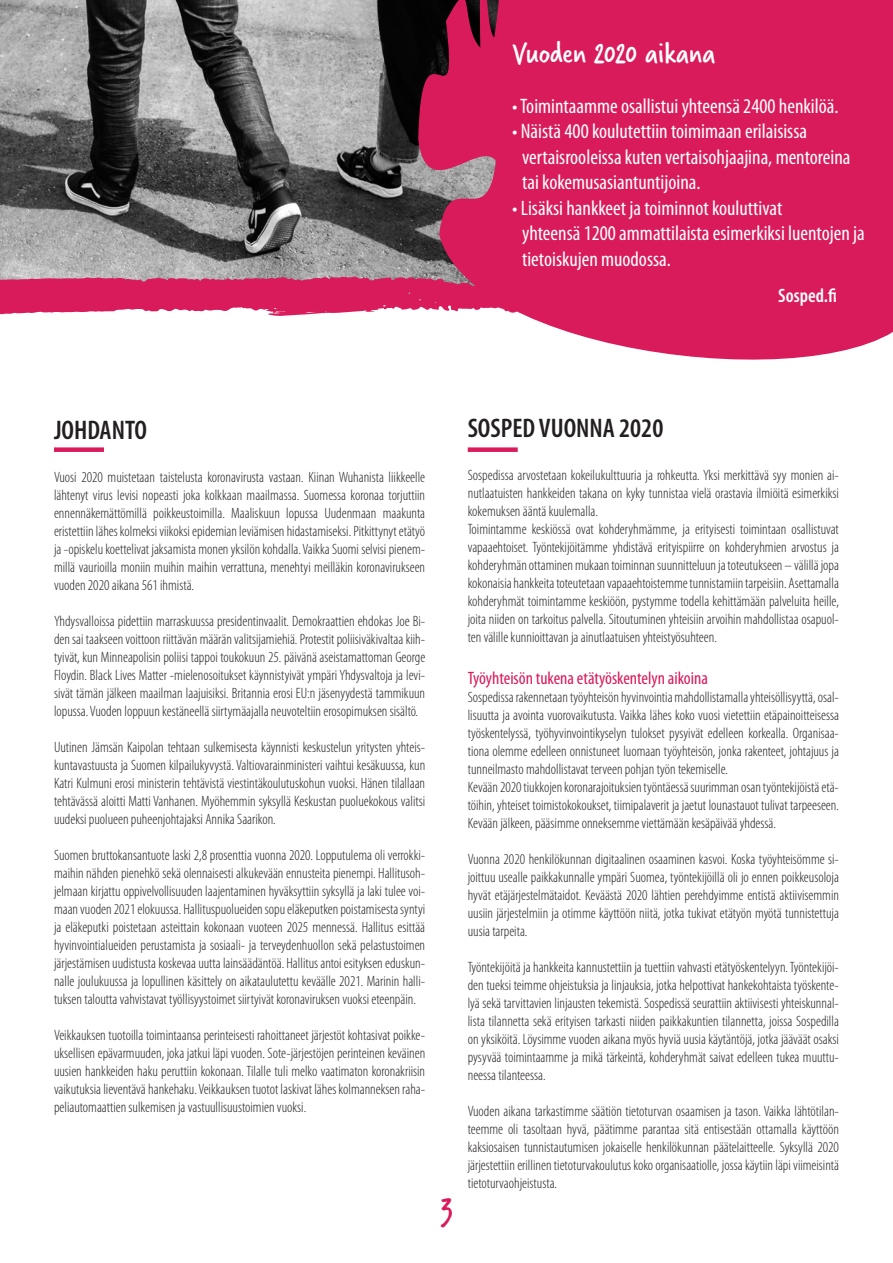
<style>
.page{position:relative;width:893px;height:1263px;background:#fff}
.page>*{position:absolute;margin:0;border:0;box-sizing:border-box;transform-origin:0 0}
.t1{font:36px "Verveine";color:#d91a5b}
.t2{font:31.5px "Verveine";color:#fff}
.t3{font:600 condensed 27px "Myriad Pro";color:#231f20}
.t4{font:condensed 21px/25.5px "Myriad Pro";color:#fff}
.t5{font:600 condensed 19.5px "Myriad Pro";color:#fff}
.t6{font:condensed 18px "Myriad Pro";color:#d91a5b}
.t7{font:300 condensed 15px/18px "Myriad Pro";color:#231f20;text-align:justify}
</style>
<div class="page">
<img style="left:0;top:0;width:337px;height:276px">
<svg style="left:337px;top:0;width:556px;height:452px;fill:#d91a5b"></svg>
<div style="left:54px;top:447px;width:50px;height:5px;background:#d91a5b"></div>
<svg style="left:0;top:276px;width:893px;height:41px;background:#da336c"></svg>
<div style="left:468px;top:447px;width:50px;height:5px;background:#d91a5b"></div>
<p class="t2" style="left:512px;top:31px;width:205px">Vuoden 2020 aikana</p>
<p class="t4" style="left:512px;top:94px;width:328px">• Toimintaamme osallistui yhteensä 2400 henkilöä.</p>
<p class="t4" style="left:522px;top:119px;width:330px;text-indent:-10px">• Näistä 400 koulutettiin toimimaan erilaisissa vertaisrooleissa kuten vertaisohjaajina, mentoreina tai kokemusasiantuntijoina.</p>
<p class="t4" style="left:512px;top:196px;width:272px">• Lisäksi hankkeet ja toiminnot kouluttivat</p>
<p class="t4" style="left:522px;top:221px;width:344px">yhteensä 1200 ammattilaista esimerkiksi luentojen ja tietoiskujen muodossa.</p>
<p class="t5" style="left:778px;top:285px;width:73px">Sosped.fi.fi</p>
<p class="t3" style="left:54px;top:415px;width:95px">JOHDANTO</p>
<p class="t7" style="left:54px;top:468px;width:373px">Vuosi 2020 muistetaan taistelusta koronavirusta vastaan. Kiinan Wuhanista liikkeelle lähtenyt virus levisi nopeasti joka kolkkaan maailmassa. Suomessa koronaa torjuttiin ennennäkemättömillä poikkeustoimilla. Maaliskuun lopussa Uudenmaan maakunta eristettiin lähes kolmeksi viikoksi epidemian leviämisen hidastamiseksi. Pitkittynyt etätyö ja -opiskelu koettelivat jaksamista monen yksilön kohdalla. Vaikka Suomi selvisi pienem&shy;millä vaurioilla moniin muihin maihin verrattuna, menehtyi meilläkin koronavirukseen vuoden 2020 aikana 561 ihmistä.</p>
<p class="t7" style="left:54px;top:612px;width:373px">Yhdysvalloissa pidettiin marraskuussa presidentinvaalit. Demokraattien ehdokas Joe Bi&shy;den sai taakseen voittoon riittävän määrän valitsijamiehiä. Protestit poliisiväkivaltaa kiih&shy;tyivät, kun Minneapolisin poliisi tappoi toukokuun 25. päivänä aseistamattoman George Floydin. Black Lives Matter -mielenosoitukset käynnistyivät ympäri Yhdysvaltoja ja levi&shy;sivät tämän jälkeen maailman laajuisiksi. Britannia erosi EU:n jäsenyydestä tammikuun lopussa. Vuoden loppuun kestäneellä siirtymäajalla neuvoteltiin erosopimuksen sisältö.</p>
<p class="t7" style="left:54px;top:738px;width:373px">Uutinen Jämsän Kaipolan tehtaan sulkemisesta käynnisti keskustelun yritysten yhteis&shy;kuntavastuusta ja Suomen kilpailukyvystä. Valtiovarainministeri vaihtui kesäkuussa, kun Katri Kulmuni erosi ministerin tehtävistä viestintäkoulutuskohun vuoksi. Hänen tilallaan tehtävässä aloitti Matti Vanhanen. Myöhemmin syksyllä Keskustan puoluekokous valitsi uudeksi puolueen puheenjohtajaksi Annika Saarikon.</p>
<p class="t7" style="left:54px;top:846px;width:373px">Suomen bruttokansantuote laski 2,8 prosenttia vuonna 2020. Lopputulema oli verrokki&shy;maihin nähden pienehkö sekä olennaisesti alkukevään ennusteita pienempi. Hallitusoh&shy;jelmaan kirjattu oppivelvollisuuden laajentaminen hyväksyttiin syksyllä ja laki tulee voi&shy;maan vuoden 2021 elokuussa. Hallituspuolueiden sopu eläkeputken poistamisesta syntyi ja eläkeputki poistetaan asteittain kokonaan vuoteen 2025 mennessä. Hallitus esittää hyvinvointialueiden perustamista ja sosiaali- ja terveydenhuollon sekä pelastustoimen järjestämisen uudistusta koskevaa uutta lainsäädäntöä. Hallitus antoi esityksen eduskun&shy;nalle joulukuussa ja lopullinen käsittely on aikataulutettu keväälle 2021. Marinin halli&shy;tuksen taloutta vahvistavat työllisyystoimet siirtyivät koronaviruksen vuoksi eteenpäin.</p>
<p class="t7" style="left:54px;top:1026px;width:373px">Veikkauksen tuotoilla toimintaansa perinteisesti rahoittaneet järjestöt kohtasivat poikke&shy;uksellisen epävarmuuden, joka jatkui läpi vuoden. Sote-järjestöjen perinteinen keväinen uusien hankkeiden haku peruttiin kokonaan. Tilalle tuli melko vaatimaton koronakriisin vaikutuksia lieventävä hankehaku. Veikkauksen tuotot laskivat lähes kolmanneksen raha&shy;peliautomaattien sulkemisen ja vastuullisuustoimien vuoksi.</p>
<h1 class="t1" style="left:441px;top:1183px;width:14px">3</h1>
<p class="t3" style="left:468px;top:413px;width:197px">SOSPED VUONNA 2020</p>
<p class="t7" style="left:468px;top:466px;width:373px">Sospedissa arvostetaan kokeilukulttuuria ja rohkeutta. Yksi merkittävä syy monien ai&shy;nutlaatuisten hankkeiden takana on kyky tunnistaa vielä orastavia ilmiöitä esimerkiksi kokemuksen ääntä kuulemalla.</p>
<p class="t7" style="left:468px;top:520px;width:373px">Toimintamme keskiössä ovat kohderyhmämme, ja erityisesti toimintaan osallistuvat vapaaehtoiset. Työntekijöitämme yhdistävä erityispiirre on kohderyhmien arvostus ja kohderyhmän ottaminen mukaan toiminnan suunnitteluun ja toteutukseen – välillä jopa kokonaisia hankkeita toteutetaan vapaaehtoistemme tunnistamiin tarpeisiin. Asettamalla kohderyhmät toimintamme keskiöön, pystymme todella kehittämään palveluita heille, joita niiden on tarkoitus palvella. Sitoutuminen yhteisiin arvoihin mahdollistaa osapuol&shy;ten välille kunnioittavan ja ainutlaatuisen yhteistyösuhteen.</p>
<p class="t6" style="left:468px;top:668px;width:242px">Työyhteisön tukena etätyöskentelyn aikoina</p>
<p class="t7" style="left:468px;top:688px;width:373px">Sospedissa rakennetaan työyhteisön hyvinvointia mahdollistamalla yhteisöllisyyttä, osal&shy;lisuutta ja avointa vuorovaikutusta. Vaikka lähes koko vuosi vietettiin etäpainoitteisessa työskentelyssä, työhyvinvointikyselyn tulokset pysyivät edelleen korkealla. Organisaa&shy;tiona olemme edelleen onnistuneet luomaan työyhteisön, jonka rakenteet, johtajuus ja tunneilmasto mahdollistavat terveen pohjan työn tekemiselle.</p>
<p class="t7" style="left:468px;top:778px;width:373px">Kevään 2020 tiukkojen koronarajoituksien työntäessä suurimman osan työntekijöistä etä&shy;töihin, yhteiset toimistokokoukset, tiimipalaverit ja jaetut lounastauot tulivat tarpeeseen.<br>Kevään jälkeen, pääsimme onneksemme viettämään kesäpäivää yhdessä.</p>
<p class="t7" style="left:468px;top:850px;width:373px">Vuonna 2020 henkilökunnan digitaalinen osaaminen kasvoi. Koska työyhteisömme si&shy;joittuu usealle paikkakunnalle ympäri Suomea, työntekijöillä oli jo ennen poikkeusoloja hyvät etäjärjestelmätaidot. Keväästä 2020 lähtien perehdyimme entistä aktiivisemmin uusiin järjestelmiin ja otimme käyttöön niitä, jotka tukivat etätyön myötä tunnistettuja uusia tarpeita.</p>
<p class="t7" style="left:468px;top:958px;width:373px">Työntekijöitä ja hankkeita kannustettiin ja tuettiin vahvasti etätyöskentelyyn. Työntekijöi&shy;den tueksi teimme ohjeistuksia ja linjauksia, jotka helpottivat hankekohtaista työskente&shy;lyä sekä tarvittavien linjausten tekemistä. Sospedissä seurattiin aktiivisesti yhteiskunnal&shy;lista tilannetta sekä erityisen tarkasti niiden paikkakuntien tilannetta, joissa Sospedilla on yksiköitä. Löysimme vuoden aikana myös hyviä uusia käytäntöjä, jotka jääväät osaksi pysyvää toimintaamme ja mikä tärkeintä, kohderyhmät saivat edelleen tukea muuttu&shy;neessa tilanteessa.</p>
<p class="t7" style="left:468px;top:1102px;width:373px">Vuoden aikana tarkastimme säätiön tietoturvan osaamisen ja tason. Vaikka lähtötilan&shy;teemme oli tasoltaan hyvä, päätimme parantaa sitä entisestään ottamalla käyttöön kaksiosaisen tunnistautumisen jokaiselle henkilökunnan päätelaitteelle. Syksyllä 2020 järjestettiin erillinen tietoturvakoulutus koko organisaatiolle, jossa käytiin läpi viimeisintä tietoturvaohjeistusta.</p>
</div>
